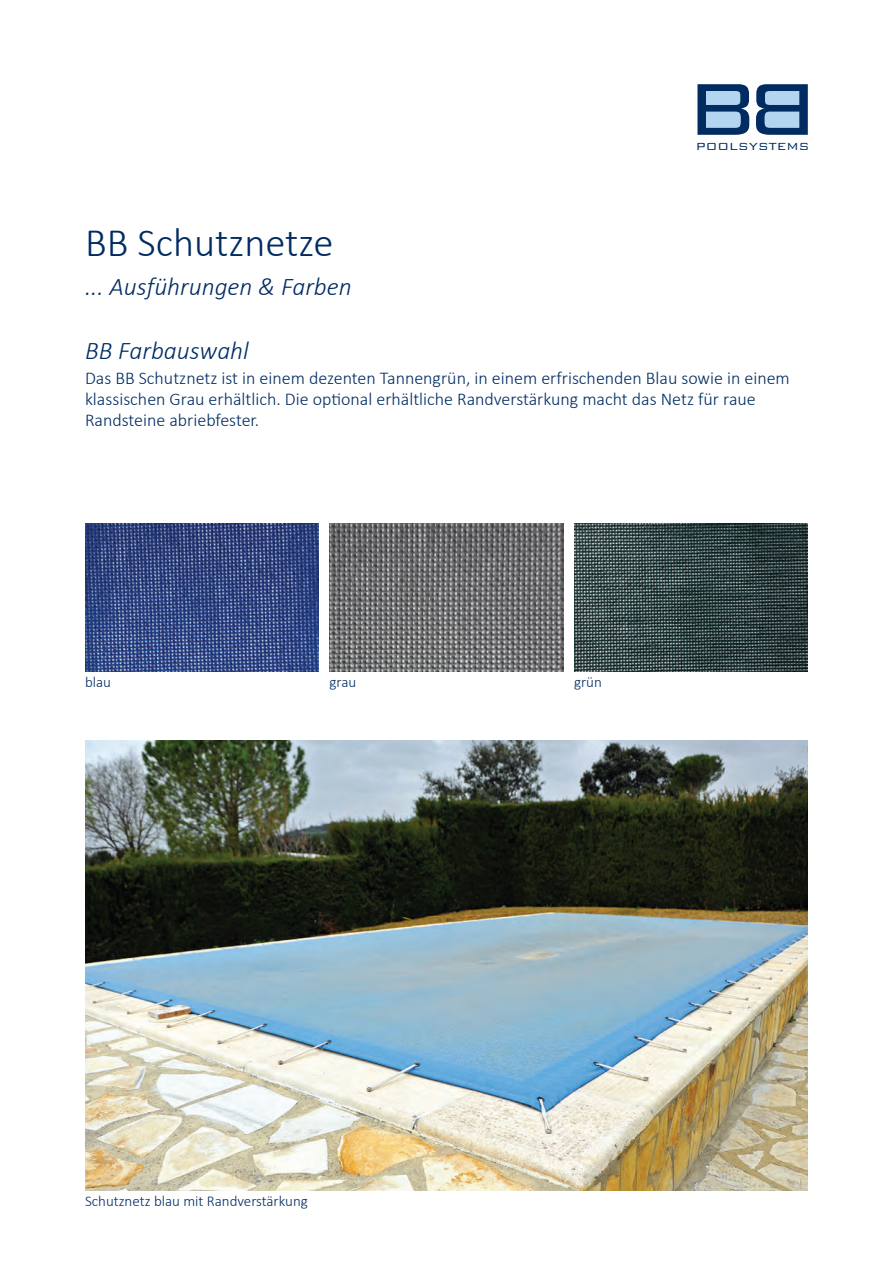
<style>
.page{position:relative;width:893px;height:1263px;background:#fff}
.page>*{position:absolute;margin:0;border:0;box-sizing:border-box;transform-origin:0 0}
.t1{font:300 97.95px "Bank Gothic BT";color:#002c62}
.t2{font:300 40.5px "Calibri";color:#002c62}
.t3{font:italic 300 25.5px "Calibri";color:#002c62}
.t4{font:300 18px/21px "Calibri";color:#002c62}
.t5{font:300 15px "Calibri";color:#002c62}
.t6{font:300 13.65px "Bank Gothic BT";color:#002c62}
</style>
<div class="page">
<img style="left:85px;top:523px;width:234px;height:149px">
<img style="left:330px;top:523px;width:233px;height:149px">
<img style="left:574px;top:523px;width:234px;height:149px">
<img style="left:85px;top:741px;width:723px;height:450px">
<div style="left:700px;top:88px;width:41px;height:42px;background:#b4d5f0"></div>
<div style="left:700px;top:110px;width:43px;height:22px;background:#b4d5f0"></div>
<svg style="left:762px;top:88px;width:43px;height:44px;background:#bad8f1"></svg>
<h2 class="t2" style="left:85px;top:217px;width:250px">BB Schutznetze</h2>
<h3 class="t3" style="left:85px;top:271px;width:268px">... Ausführungen &amp; Farben</h3>
<h1 class="t1" style="left:684px;top:56px;width:77px">B</h1>
<p class="t6" style="left:696px;top:139px;width:115px">POOLSYSTEMS</p>
<h3 class="t3" style="left:85px;top:335px;width:165px">BB Farbauswahl</h3>
<p class="t4" style="left:85px;top:368px;width:706px">Das BB Schutznetz ist in einem dezenten Tannengrün, in einem erfrischenden Blau sowie in einem klassischen Grau erhältlich. Die optional erhältliche Randverstärkung macht das Netz für raue<br>Randsteine abriebfester.</p>
<p class="t5" style="left:85px;top:673px;width:27px">blau</p>
<p class="t5" style="left:330px;top:673px;width:28px">grau</p>
<p class="t5" style="left:574px;top:673px;width:29px">grün</p>
<p class="t5" style="left:85px;top:1192px;width:224px">Schutznetz blau mit Randverstärkung</p>
</div>
